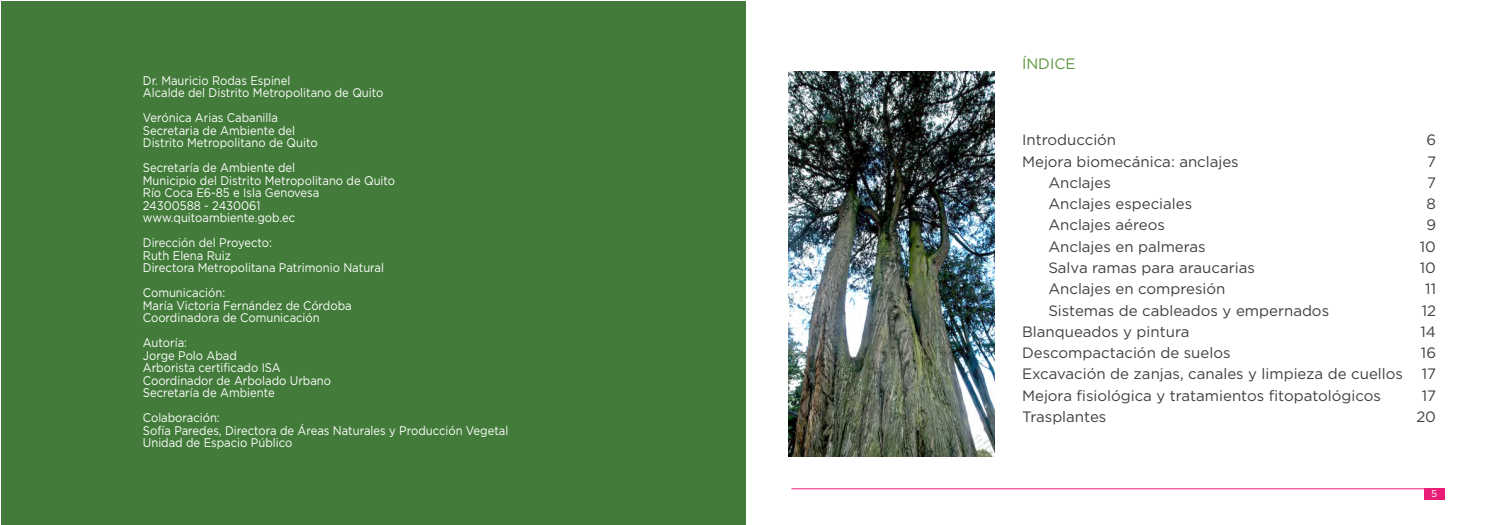
<style>
.page{position:relative;width:1489px;height:525px;background:#fff}
.page>*{position:absolute;margin:0;border:0;box-sizing:border-box;transform-origin:0 0}
.t1{font:15px "Gotham";color:#414042}
.t2{font:15px "Gotham";color:#5c943e}
.t3{font:12.5px/12.5px "Gotham";color:#fff;scale:.9 1}
.t4{font:10px "Gotham";color:#fff}
</style>
<div class="page">
<div style="left:1423px;top:488px;width:21px;height:11px;background:#ea1d76"></div>
<hr style="left:791px;top:488px;width:653px;height:1px;background:#ea1d76">
<div style="left:1px;top:2px;width:744px;height:522px;background:#437b3a"></div>
<img style="left:788px;top:71px;width:206px;height:385px">
<p class="t3" style="left:143px;top:73px;width:269px">Dr. Mauricio Rodas Espinel<br>Alcalde del Distrito Metropolitano de Quito</p>
<p class="t3" style="left:143px;top:111px;width:196px">Verónica Arias Cabanilla<br>Secretaria de Ambiente del<br>Distrito Metropolitano de Quito</p>
<p class="t3" style="left:143px;top:161px;width:282px">Secretaría de Ambiente del<br>Municipio del Distrito Metropolitano de Quito<br>Río Coca E6-85 e Isla Genovesa<br>24300588 - 2430061 www.quitoambiente.gob.ec</p>
<p class="t3" style="left:143px;top:236px;width:269px">Dirección del Proyecto:<br>Ruth Elena Ruiz<br>Directora Metropolitana Patrimonio Natural</p>
<p class="t3" style="left:143px;top:286px;width:233px">Comunicación:<br>María Victoria Fernández de Córdoba<br>Coordinadora de Comunicación</p>
<p class="t3" style="left:143px;top:336px;width:211px">Autoría:<br>Jorge Polo Abad<br>Arborista certificado ISA<br>Coordinador de Arbolado Urbano<br>Secretaría de Ambiente</p>
<p class="t3" style="left:143px;top:411px;width:407px">Colaboración:<br>Sofía Paredes, Directora de Áreas Naturales y Producción Vegetal<br>Unidad de Espacio Público</p>
<p class="t2" style="left:1022px;top:54px;width:55px">ÍNDICE</p>
<p class="t1" style="left:1022px;top:130px;width:96px">Introducción</p>
<p class="t1" style="left:1426px;top:130px;width:11px">6</p>
<p class="t1" style="left:1022px;top:151px;width:218px">Mejora biomecánica: anclajes</p>
<p class="t1" style="left:1426px;top:151px;width:10px">7</p>
<p class="t1" style="left:1048px;top:173px;width:64px">Anclajes</p>
<p class="t1" style="left:1426px;top:173px;width:10px">7</p>
<p class="t1" style="left:1048px;top:194px;width:145px">Anclajes especiales</p>
<p class="t1" style="left:1426px;top:194px;width:11px">8</p>
<p class="t1" style="left:1048px;top:215px;width:118px">Anclajes aéreos</p>
<p class="t1" style="left:1426px;top:215px;width:11px">9</p>
<p class="t1" style="left:1048px;top:236px;width:159px">Anclajes en palmeras</p>
<p class="t1" style="left:1419px;top:236px;width:18px">10</p>
<p class="t1" style="left:1048px;top:258px;width:208px">Salva ramas para araucarias</p>
<p class="t1" style="left:1419px;top:258px;width:18px">10</p>
<p class="t1" style="left:1048px;top:279px;width:178px">Anclajes en compresión</p>
<p class="t1" style="left:1425px;top:279px;width:12px">11</p>
<p class="t1" style="left:1048px;top:300px;width:282px">Sistemas de cableados y empernados</p>
<p class="t1" style="left:1421px;top:300px;width:16px">12</p>
<p class="t1" style="left:1022px;top:322px;width:169px">Blanqueados y pintura</p>
<p class="t1" style="left:1420px;top:322px;width:17px">14</p>
<p class="t1" style="left:1022px;top:343px;width:210px">Descompactación de suelos</p>
<p class="t1" style="left:1420px;top:343px;width:17px">16</p>
<p class="t1" style="left:1022px;top:364px;width:382px">Excavación de zanjas, canales y limpieza de cuellos</p>
<p class="t1" style="left:1421px;top:364px;width:16px">17</p>
<p class="t1" style="left:1022px;top:385px;width:360px">Mejora fisiológica y tratamientos fitopatológicos</p>
<p class="t1" style="left:1421px;top:385px;width:16px">17</p>
<p class="t1" style="left:1022px;top:407px;width:86px">Trasplantes</p>
<p class="t1" style="left:1416px;top:407px;width:21px">20</p>
<p class="t4" style="left:1430px;top:486px;width:8px">5</p>
</div>
